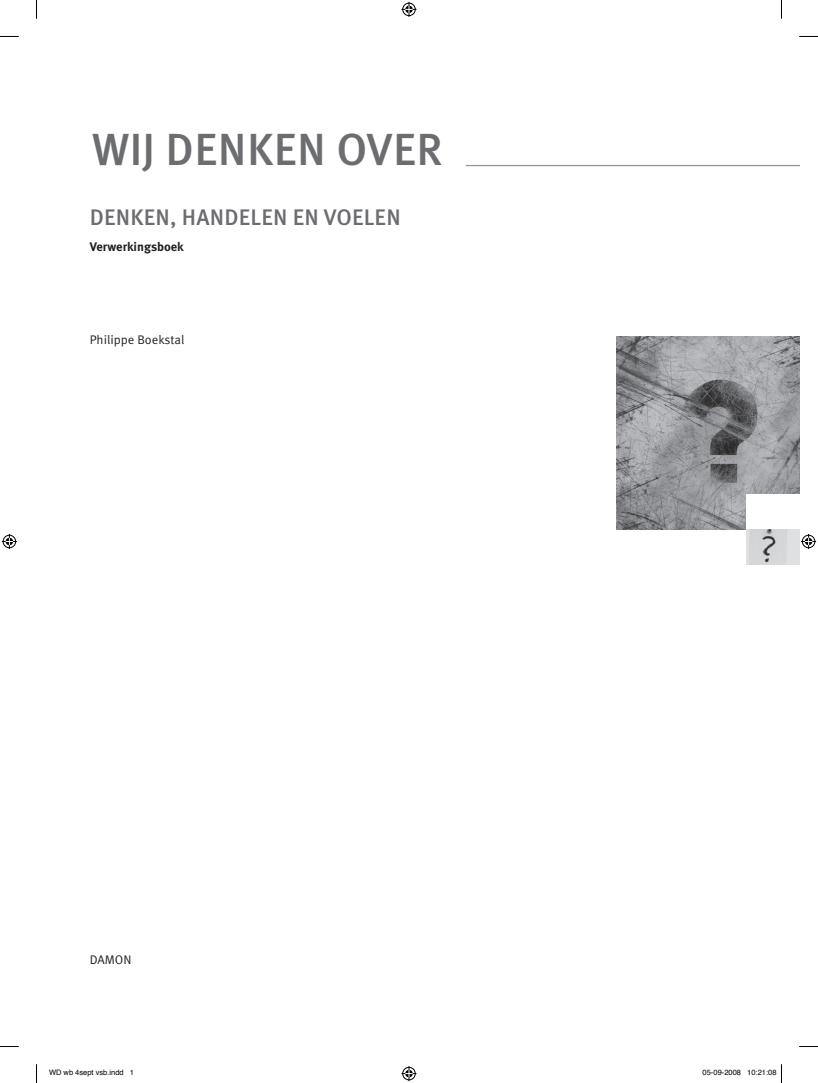
<style>
.page{position:relative;width:818px;height:1083px;background:#fff}
.page>*{position:absolute;margin:0;border:0;box-sizing:border-box;transform-origin:0 0}
.t1{font:500 45px "Meta Pro";letter-spacing:.01em;color:#6c6d70}
.t2{font:500 22.5px "Meta Pro";letter-spacing:.01em;color:#6c6d70}
.t3{font:12.5px "Meta Pro";color:#231f20}
.t4{font:700 12.5px "Meta Pro";color:#231f20}
.t5{font:7.5px "Helvetica";color:#000}
</style>
<div class="page">
<hr style="left:465px;top:165px;width:333px;height:1px;background:#939598">
<img style="left:616px;top:336px;width:182px;height:194px">
<div style="left:745px;top:494px;width:53px;height:36px;background:#fff"></div>
<img style="left:745px;top:529px;width:53px;height:35px">
<svg style="left:0;top:36px;width:19px;height:1px"></svg>
<svg style="left:799px;top:36px;width:18px;height:1px"></svg>
<svg style="left:0;top:1046px;width:19px;height:1px"></svg>
<svg style="left:799px;top:1046px;width:18px;height:1px"></svg>
<svg style="left:36px;top:0;width:1px;height:19px"></svg>
<svg style="left:36px;top:1064px;width:1px;height:19px"></svg>
<svg style="left:401px;top:2px;width:15px;height:15px"></svg>
<svg style="left:401px;top:1066px;width:15px;height:15px"></svg>
<svg style="left:2px;top:534px;width:15px;height:15px"></svg>
<svg style="left:801px;top:534px;width:14px;height:15px"></svg>
<h1 class="t1" style="left:92px;top:121px;width:352px">WĲ DENKEN OVER</h1>
<h2 class="t2" style="left:90px;top:203px;width:312px">DENKEN, HANDELEN EN VOELEN</h2>
<h3 class="t4" style="left:90px;top:239px;width:96px">Verwerkingsboek</h3>
<h3 class="t3" style="left:90px;top:331px;width:96px">Philippe Boekstal</h3>
<h3 class="t3" style="left:90px;top:952px;width:43px">DAMON</h3>
<p class="t5" style="left:49px;top:1066px;width:87px">WD wb 4sept vsb.indd 1</p>
<p class="t5" style="left:702px;top:1066px;width:75px">05-09-2008 10:21:08</p>
</div>
